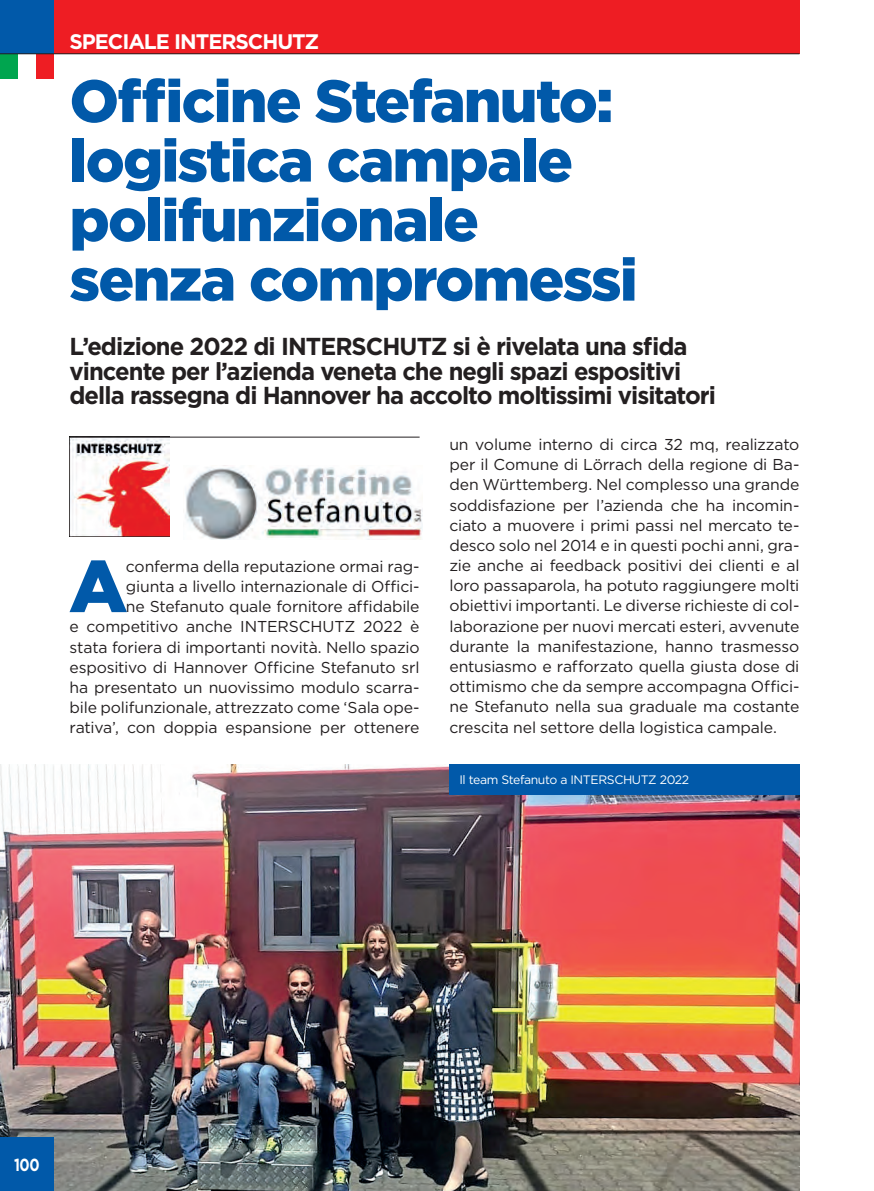
<style>
.page{position:relative;width:874px;height:1191px;background:#fff}
.page>*{position:absolute;margin:0;border:0;box-sizing:border-box;transform-origin:0 0}
.t1{font:900 73.33px "Gotham";color:#0159a9}
.t2{font:900 59.5px/59.5px "Gotham";letter-spacing:-.03em;color:#0159a9}
.t3{font:700 24.5px/24.5px "Gotham";letter-spacing:-.04em;color:#231f20}
.t4{font:700 21px "Gotham";letter-spacing:-.05em;color:#fff}
.t5{font:700 17.5px "Gotham";color:#fff;scale:.8 1}
.t6{font:15.75px/20.1px "Gotham";letter-spacing:-.01em;color:#231f20;text-align:right}
.t7{font:12.25px "Gotham";letter-spacing:-.03em;color:#fff}
</style>
<div class="page">
<img style="left:0;top:764px;width:799px;height:427px">
<div style="left:0;top:0;width:799px;height:54px;background:#ee1d23"></div>
<div style="left:0;top:0;width:54px;height:54px;background:#0159a9"></div>
<div style="left:0;top:1137px;width:54px;height:54px;background:#0159a9"></div>
<div style="left:36px;top:54px;width:18px;height:25px;background:#ee1d23"></div>
<div style="left:0;top:54px;width:18px;height:25px;background:#00a54f"></div>
<hr style="left:0;top:53px;width:799px;height:1px;background:#231f20">
<img style="left:69px;top:438px;width:100px;height:98px">
<hr style="left:69px;top:437px;width:350px;height:1px;background:#231f20">
<div style="left:449px;top:764px;width:350px;height:30px;background:#0159a9"></div>
<img style="left:185px;top:465px;width:237px;height:74px">
<h3 class="t4" style="left:69px;top:28px;width:251px">SPECIALE INTERSCHUTZ</h3>
<h2 class="t2" style="left:69px;top:71px;width:569px">Officine Stefanuto: logistica campale polifunzionale senza compromessi</h2>
<h3 class="t3" style="left:69px;top:334px;width:647px">L’edizione 2022 di INTERSCHUTZ si è rivelata una sfida vincente per l’azienda veneta che negli spazi espositivi della rassegna di Hannover ha accolto moltissimi visitatori</h3>
<p class="t6" style="left:69px;top:556px;width:351px">conferma della reputazione ormai rag-<br>giunta a livello internazionale di Offici-<br>ne Stefanuto quale fornitore affidabile<br>e competitivo anche INTERSCHUTZ 2022 è stata foriera di importanti novità. Nello spazio espositivo di Hannover Officine Stefanuto srl ha presentato un nuovissimo modulo scarra&shy;bile polifunzionale, attrezzato come ‘Sala ope&shy;rativa’, con doppia espansione per ottenere</p>
<h1 class="t1" style="left:69px;top:535px;width:60px">A</h1>
<p class="t6" style="left:449px;top:434px;width:351px;text-align:justify">un volume interno di circa 32 mq, realizzato per il Comune di Lörrach della regione di Ba&shy;den Württemberg. Nel complesso una grande soddisfazione per l’azienda che ha incomin&shy;ciato a muovere i primi passi nel mercato te&shy;desco solo nel 2014 e in questi pochi anni, gra&shy;zie anche ai feedback positivi dei clienti e al loro passaparola, ha potuto raggiungere molti obiettivi importanti. Le diverse richieste di col&shy;laborazione per nuovi mercati esteri, avvenute durante la manifestazione, hanno trasmesso entusiasmo e rafforzato quella giusta dose di ottimismo che da sempre accompagna Offici&shy;ne Stefanuto nella sua graduale ma costante crescita nel settore della logistica campale.</p>
<p class="t7" style="left:459px;top:773px;width:231px">Il team Stefanuto a INTERSCHUTZ 2022</p>
<p class="t5" style="left:14px;top:1153px;width:33px">100</p>
</div>
